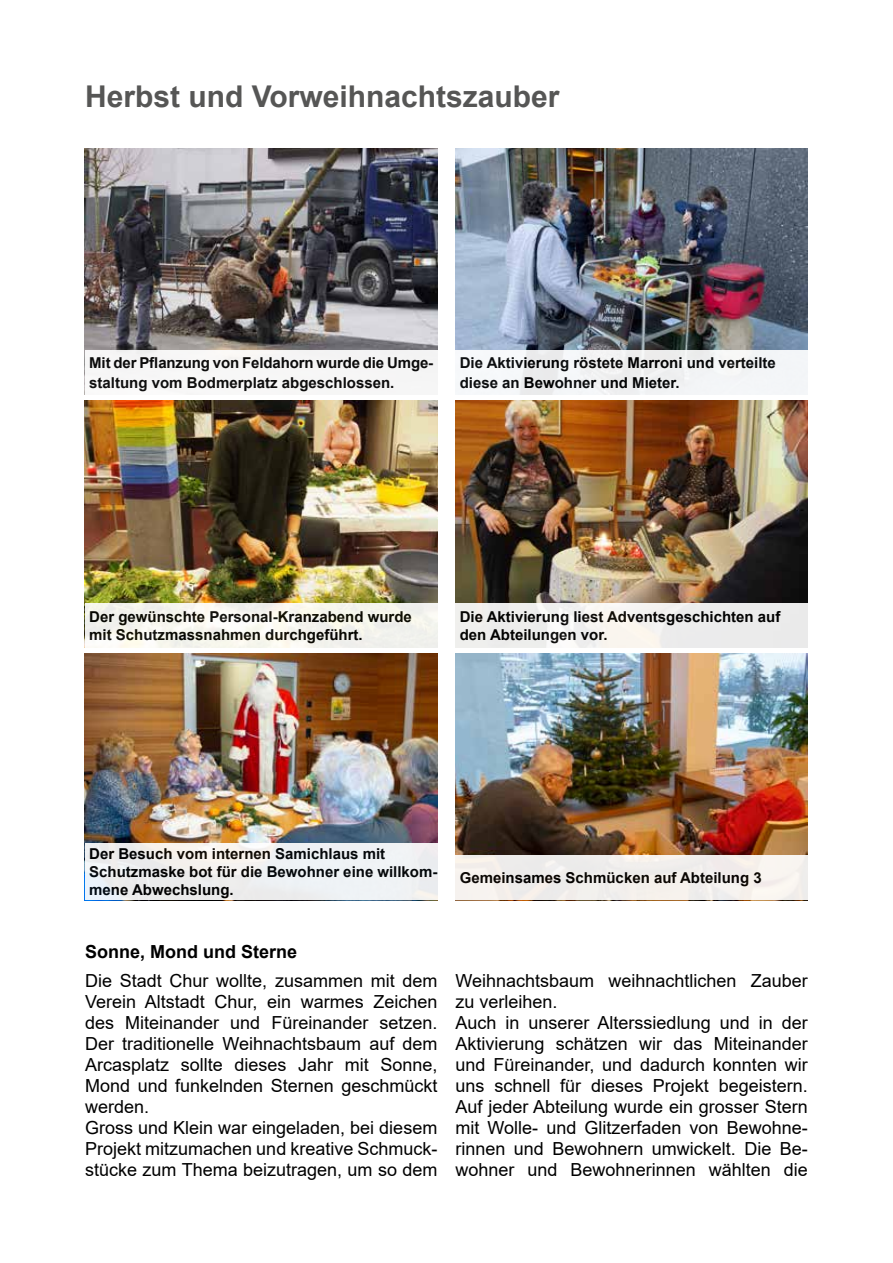
<style>
.page{position:relative;width:893px;height:1263px;background:#fff}
.page>*{position:absolute;margin:0;border:0;box-sizing:border-box;transform-origin:0 0}
.t1{font:700 30px "Arial";color:#565655}
.t2{font:18px/21px "Arial";color:#000}
.t3{font:700 18px "Arial";color:#000}
.t4{font:700 15px/18px "Arial";color:#000}
</style>
<div class="page">
<img style="left:455px;top:653px;width:353px;height:202px">
<img style="left:85px;top:653px;width:352px;height:190px">
<img style="left:85px;top:148px;width:352px;height:202px">
<div style="left:85px;top:350px;width:352px;height:45px;background:#f6f6f6"></div>
<img style="left:455px;top:148px;width:353px;height:202px">
<div style="left:455px;top:350px;width:353px;height:45px;background:#f3f5f7"></div>
<div style="left:85px;top:843px;width:352px;height:57px;background:#eef1f1"></div>
<div style="left:455px;top:855px;width:353px;height:45px;background:#f2efeb"></div>
<img style="left:85px;top:401px;width:352px;height:202px">
<img style="left:455px;top:401px;width:353px;height:202px">
<div style="left:455px;top:603px;width:353px;height:44px;background:linear-gradient(to right,#f3f2f0,#ececec)"></div>
<div style="left:85px;top:603px;width:352px;height:44px;background:linear-gradient(to right,#f8f7f1,#f4f3ed)"></div>
<h1 class="t1" style="left:85px;top:75px;width:476px">Herbst und Vorweihnachtszauber</h1>
<p class="t4" style="left:89px;top:353px;width:345px;line-height:19.5px">Mit der Pflanzung von Feldahorn wurde die Umge&shy;staltung vom Bodmerplatz abgeschlossen.</p>
<p class="t4" style="left:460px;top:353px;width:318px;line-height:19.5px">Die Aktivierung röstete Marroni und verteilte diese an Bewohner und Mieter.</p>
<p class="t4" style="left:89px;top:607px;width:324px">Der gewünschte Personal-Kranzabend wurde mit Schutzmassnahmen durchgeführt.</p>
<p class="t4" style="left:460px;top:607px;width:322px">Die Aktivierung liest Adventsgeschichten auf den Abteilungen vor.</p>
<p class="t4" style="left:89px;top:845px;width:350px">Der Besuch vom internen Samichlaus mit<br>Schutzmaske bot für die Bewohner eine willkom&shy;mene Abwechslung.</p>
<p class="t3" style="left:85px;top:939px;width:214px">Sonne, Mond und Sterne</p>
<p class="t4" style="left:460px;top:869px;width:304px">Gemeinsames Schmücken auf Abteilung 3</p>
<p class="t2" style="left:85px;top:970px;width:354px">Die Stadt Chur wollte, zusammen mit dem Verein Altstadt Chur, ein warmes Zeichen des Miteinander und Füreinander setzen.<br>Der traditionelle Weihnachtsbaum auf dem Arcasplatz sollte dieses Jahr mit Sonne, Mond und funkelnden Sternen geschmückt werden.<br>Gross und Klein war eingeladen, bei diesem Projekt mitzumachen und kreative Schmuck&shy;stücke zum Thema beizutragen, um so dem</p>
<p class="t2" style="left:455px;top:970px;width:354px">Weihnachtsbaum weihnachtlichen Zauber zu verleihen.<br>Auch in unserer Alterssiedlung und in der Aktivierung schätzen wir das Miteinander und Füreinander, und dadurch konnten wir uns schnell für dieses Projekt begeistern.<br>Auf jeder Abteilung wurde ein grosser Stern mit Wolle- und Glitzerfaden von Bewohne&shy;rinnen und Bewohnern umwickelt. Die Be&shy;wohner und Bewohnerinnen wählten die</p>
</div>
